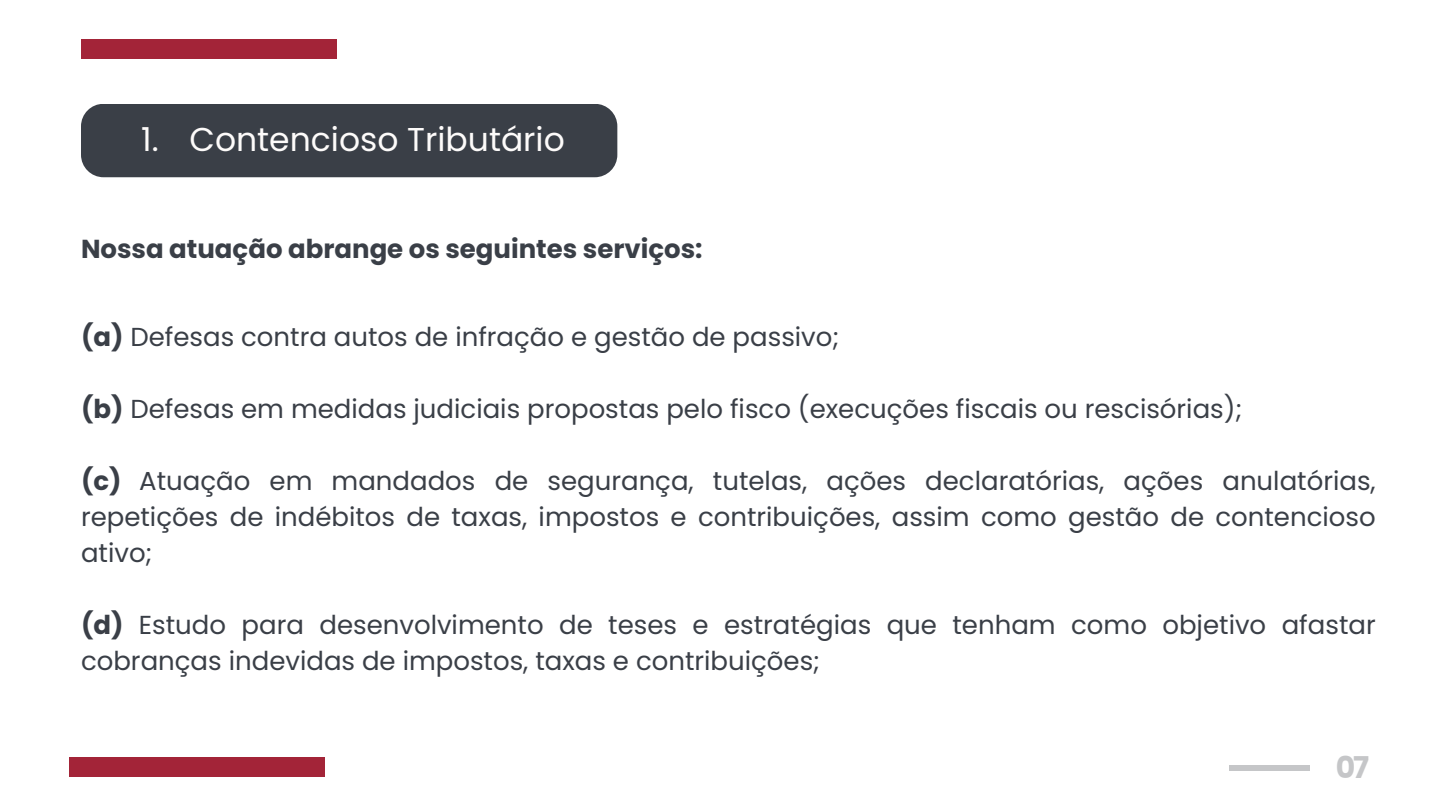
<style>
.page{position:relative;width:1440px;height:810px;background:#fff}
.page>*{position:absolute;margin:0;border:0;box-sizing:border-box;transform-origin:0 0}
.t1{font:33px "Poppins";color:#fdfbfa}
.t2{font:700 30px "Poppins";color:#c5c6c8}
.t3{font:26px/36px "Poppins";color:#3a3f47;text-align:justify}
.t4{font:700 26px "Poppins";color:#3a3f47}
.s1{font-weight:700}
</style>
<div class="page">
<div style="left:81px;top:39px;width:256px;height:20px;background:#a32438"></div>
<div style="left:69px;top:757px;width:256px;height:20px;background:#a32438"></div>
<div style="left:1229px;top:765px;width:81px;height:5px;background:#c5c6c8"></div>
<div style="left:81px;top:104px;width:536px;height:73px;background:#3a3f47;border-radius:22px"></div>
<h2 class="t1" style="left:141px;top:117px;width:425px">1. Contencioso Tributário</h2>
<p class="t4" style="left:81px;top:231px;width:623px">Nossa atuação abrange os seguintes serviços:</p>
<p class="t3" style="left:81px;top:319px;width:760px"><span class="s1">(a)</span> Defesas contra autos de infração e gestão de passivo;</p>
<p class="t3" style="left:81px;top:391px;width:1163px"><span class="s1">(b)</span> Defesas em medidas judiciais propostas pelo fisco (execuções fiscais ou rescisórias);</p>
<p class="t3" style="left:81px;top:463px;width:1296px"><span class="s1">(c)</span> Atuação em mandados de segurança, tutelas, ações declaratórias, ações anulatórias, repetições de indébitos de taxas, impostos e contribuições, assim como gestão de contencioso ativo;</p>
<p class="t3" style="left:81px;top:607px;width:1296px"><span class="s1">(d)</span> Estudo para desenvolvimento de teses e estratégias que tenham como objetivo afastar cobranças indevidas de impostos, taxas e contribuições;</p>
<p class="t2" style="left:1336px;top:747px;width:35px">07</p>
</div>
